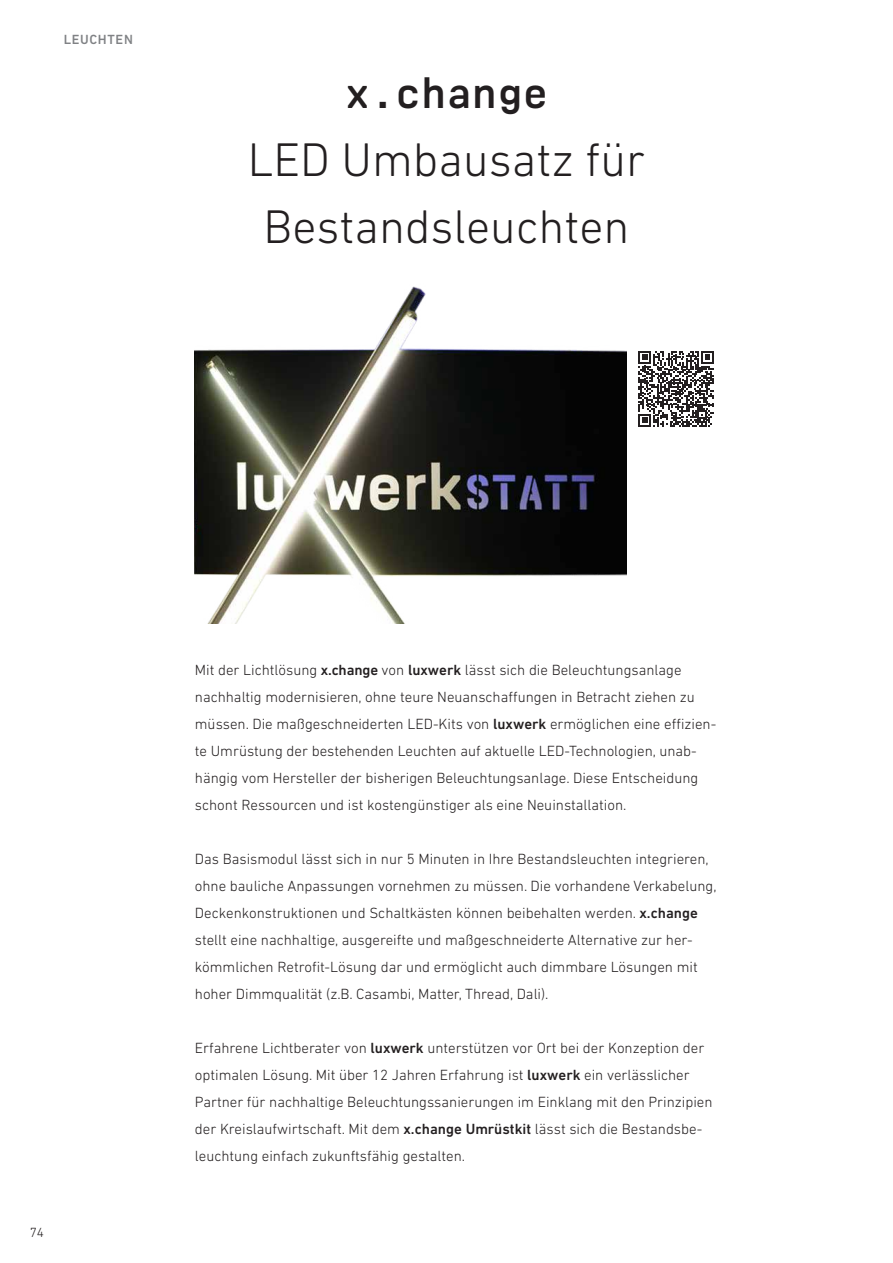
<style>
.page{position:relative;width:893px;height:1263px;background:#fff}
.page>*{position:absolute;margin:0;border:0;box-sizing:border-box;transform-origin:0 0}
.t1{font:300 48px/67.5px "DIN Next LT Pro";color:#231f20;text-align:center}
.t2{font:700 48px "Realtime";color:#231f20}
.t3{font:300 15px/27px "DIN Next LT Pro";color:#231f20}
.t4{font:500 13.5px "DIN Next LT Pro";letter-spacing:.05em;color:#808285}
.t5{font:300 13.5px "DIN Next LT Pro";color:#231f20}
.s1{font-weight:500}
</style>
<div class="page">
<img style="left:195px;top:286px;width:431px;height:338px">
<svg style="left:638px;top:351px;width:76px;height:76px"></svg>
<p class="t4" style="left:64px;top:32px;width:71px">LEUCHTEN</p>
<h1 class="t2" style="left:345px;top:61px;width:205px">x.change</h1>
<h1 class="t1" style="left:248px;top:125px;width:399px">LED Umbausatz für<br>Bestandsleuchten</h1>
<p class="t5" style="left:30px;top:1224px;width:16px">74</p>
<p class="t3" style="left:195px;top:656px;width:523px">Mit der Lichtlösung <span class="s1">x.change</span> von <span class="s1">luxwerk</span> lässt sich die Beleuchtungsanlage nachhaltig modernisieren, ohne teure Neuanschaffungen in Betracht ziehen zu müssen. Die maßgeschneiderten LED-Kits von <span class="s1">luxwerk</span> ermöglichen eine effizien&shy;te Umrüstung der bestehenden Leuchten auf aktuelle LED-Technologien, unab&shy;hängig vom Hersteller der bisherigen Beleuchtungsanlage. Diese Entscheidung schont Ressourcen und ist kostengünstiger als eine Neuinstallation.</p>
<p class="t3" style="left:195px;top:845px;width:523px">Das Basismodul lässt sich in nur 5 Minuten in Ihre Bestandsleuchten integrieren, ohne bauliche Anpassungen vornehmen zu müssen. Die vorhandene Verkabelung, Deckenkonstruktionen und Schaltkästen können beibehalten werden. <span class="s1">x.change </span>stellt eine nachhaltige, ausgereifte und maßgeschneiderte Alternative zur her&shy;kömmlichen Retrofit-Lösung dar und ermöglicht auch dimmbare Lösungen mit hoher Dimmqualität (z.B. Casambi, Matter, Thread, Dali).</p>
<p class="t3" style="left:195px;top:1034px;width:519px">Erfahrene Lichtberater von <span class="s1">luxwerk</span> unterstützen vor Ort bei der Konzeption der optimalen Lösung. Mit über 12 Jahren Erfahrung ist <span class="s1">luxwerk</span> ein verlässlicher Partner für nachhaltige Beleuchtungssanierungen im Einklang mit den Prinzipien der Kreislaufwirtschaft. Mit dem <span class="s1">x.change Umrüstkit</span> lässt sich die Bestandsbe&shy;leuchtung einfach zukunftsfähig gestalten.</p>
</div>
